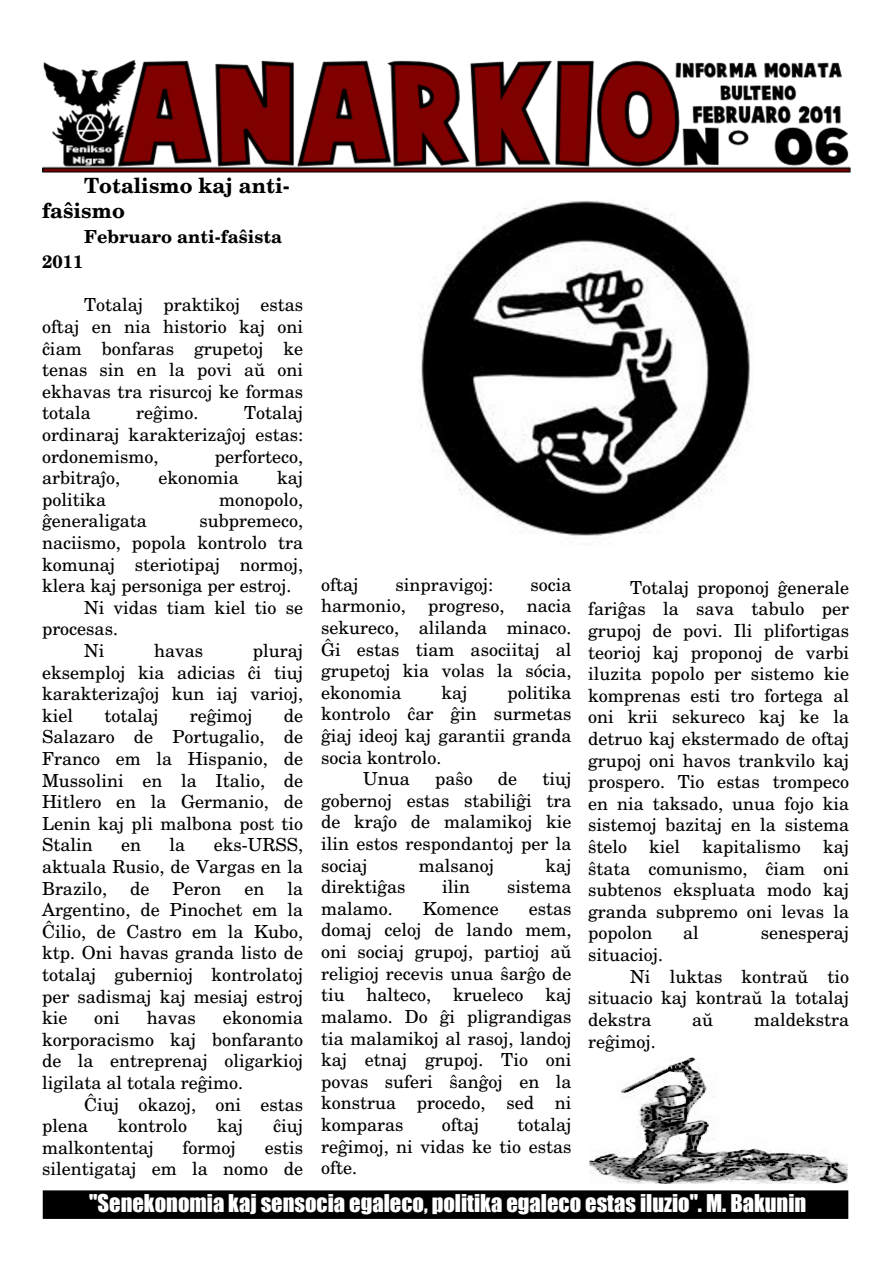
<style>
.page{position:relative;width:893px;height:1263px;background:#fff}
.page>*{position:absolute;margin:0;border:0;box-sizing:border-box;transform-origin:0 0}
.t1{font:22.5px "Impact";color:#fff}
.t2{font:700 21px/25.2px "Century Sch L";color:#000}
.t3{font:18px/21.6px "Century Sch L Roma";color:#000;text-align:justify}
.t4{font:700 18px "Century Sch L";color:#000}
</style>
<div class="page">
<div style="left:44px;top:1191px;width:804px;height:27px;background:#000"></div>
<div style="left:43px;top:1190px;width:805px;height:29px;border:2px solid #000"></div>
<img style="left:419px;top:201px;width:331px;height:335px">
<img style="left:590px;top:1058px;width:258px;height:126px">
<img style="left:42px;top:60px;width:808px;height:112px">
<p class="t2" style="left:42px;top:173px;width:249px;text-indent:42px">Totalismo kaj anti&shy;faŝismo</p>
<p class="t4" style="left:84px;top:225px;width:200px">Februaro anti-faŝista</p>
<p class="t4" style="left:42px;top:250px;width:43px">2011</p>
<p class="t3" style="left:42px;top:294px;width:262px;text-indent:42px">Totalaj praktikoj estas oftaj en nia historio kaj oni ĉiam bonfaras grupetoj ke tenas sin en la povi aŭ oni ekhavas tra risurcoj ke formas totala</p>
<p class="t3" style="left:42px;top:402px;width:262px;text-indent:202px">Totalaj ordinaraj karakterizaĵoj estas: ordonemismo,</p>
<p class="t3" style="left:136px;top:402px;width:64px">reĝimo.</p>
<p class="t3" style="left:215px;top:446px;width:90px">perforteco,</p>
<p class="t3" style="left:42px;top:467px;width:80px">arbitraĵo,</p>
<p class="t3" style="left:158px;top:467px;width:82px">ekonomia</p>
<p class="t3" style="left:277px;top:467px;width:27px">kaj</p>
<p class="t3" style="left:42px;top:489px;width:66px">politika</p>
<p class="t3" style="left:219px;top:489px;width:86px">monopolo,</p>
<p class="t3" style="left:42px;top:510px;width:106px">ĝeneraligata</p>
<p class="t3" style="left:199px;top:510px;width:105px">subpremeco,</p>
<p class="t3" style="left:42px;top:532px;width:262px">naciismo, popola kontrolo tra</p>
<p class="t3" style="left:42px;top:554px;width:262px">komunaj steriotipaj normoj,</p>
<p class="t3" style="left:42px;top:575px;width:251px">klera kaj personiga per estroj.</p>
<p class="t3" style="left:84px;top:597px;width:220px">Ni vidas tiam kiel tio se</p>
<p class="t3" style="left:42px;top:618px;width:77px">procesas.</p>
<p class="t3" style="left:84px;top:640px;width:22px">Ni</p>
<p class="t3" style="left:154px;top:640px;width:51px">havas</p>
<p class="t3" style="left:42px;top:640px;width:262px;text-indent:211px">pluraj eksemploj kia adicias ĉi tiuj karakterizaĵoj kun iaj varioj, kiel</p>
<p class="t3" style="left:42px;top:705px;width:262px;text-indent:242px">de Salazaro de Portugalio, de Franco em la Hispanio, de Mussolini en la Italio, de Hitlero en la Germanio, de Lenin kaj pli malbona post tio Stalin</p>
<p class="t3" style="left:104px;top:705px;width:55px">totalaj</p>
<p class="t3" style="left:190px;top:705px;width:64px">reĝimoj</p>
<p class="t3" style="left:42px;top:834px;width:262px;text-indent:172px">eks-URSS, aktuala Rusio, de Vargas en la Brazilo,</p>
<p class="t3" style="left:121px;top:834px;width:21px">en</p>
<p class="t3" style="left:170px;top:834px;width:17px">la</p>
<p class="t3" style="left:42px;top:878px;width:262px;text-indent:245px">la Argentino, de Pinochet em la Ĉilio, de Castro em la Kubo, ktp. Oni havas granda listo de totalaj gubernioj kontrolatoj per sadismaj kaj mesiaj estroj kie</p>
<p class="t3" style="left:130px;top:878px;width:21px">de</p>
<p class="t3" style="left:172px;top:878px;width:50px">Peron</p>
<p class="t3" style="left:244px;top:878px;width:21px">en</p>
<p class="t3" style="left:42px;top:1007px;width:262px;text-indent:181px">ekonomia korporacismo kaj bonfaranto de la entreprenaj oligarkioj ligilata al totala reĝimo.</p>
<p class="t3" style="left:42px;top:1094px;width:262px;text-indent:42px">Ĉiuj okazoj, oni estas plena</p>
<p class="t3" style="left:94px;top:1007px;width:27px">oni</p>
<p class="t3" style="left:147px;top:1007px;width:51px">havas</p>
<p class="t3" style="left:118px;top:1115px;width:71px">kontrolo</p>
<p class="t3" style="left:217px;top:1115px;width:27px">kaj</p>
<p class="t3" style="left:273px;top:1115px;width:31px">ĉiuj</p>
<p class="t3" style="left:42px;top:1137px;width:113px">malkontentaj</p>
<p class="t3" style="left:183px;top:1137px;width:55px">formoj</p>
<p class="t3" style="left:42px;top:1137px;width:262px;text-align:right">estis<br>silentigataj em la nomo de</p>
<p class="t3" style="left:321px;top:574px;width:39px">oftaj</p>
<p class="t3" style="left:396px;top:574px;width:99px">sinpravigoj:</p>
<p class="t3" style="left:321px;top:574px;width:252px;text-indent:209px">socia harmonio, progreso, nacia sekureco, alilanda minaco.<br>Ĝi estas tiam asociitaj al grupetoj kia volas la sócia, ekonomia</p>
<p class="t3" style="left:441px;top:682px;width:27px">kaj</p>
<p class="t3" style="left:507px;top:682px;width:66px">politika</p>
<p class="t3" style="left:321px;top:703px;width:252px">kontrolo ĉar ĝin surmetas</p>
<p class="t3" style="left:321px;top:725px;width:252px">ĝiaj ideoj kaj garantii granda</p>
<p class="t3" style="left:321px;top:747px;width:122px">socia kontrolo.</p>
<p class="t3" style="left:363px;top:768px;width:48px">Unua</p>
<p class="t3" style="left:435px;top:768px;width:39px">paŝo</p>
<p class="t3" style="left:498px;top:768px;width:21px">de</p>
<p class="t3" style="left:321px;top:768px;width:252px;text-indent:222px">tiuj gobernoj estas stabiliĝi tra de kraĵo de malamikoj kie ilin estos respondantoj per la sociaj</p>
<p class="t3" style="left:419px;top:855px;width:77px">malsanoj</p>
<p class="t3" style="left:545px;top:855px;width:27px">kaj</p>
<p class="t3" style="left:321px;top:876px;width:86px">direktiĝas</p>
<p class="t3" style="left:442px;top:876px;width:29px">ilin</p>
<p class="t3" style="left:507px;top:876px;width:66px">sistema</p>
<p class="t3" style="left:321px;top:898px;width:73px">malamo.</p>
<p class="t3" style="left:423px;top:898px;width:77px">Komence</p>
<p class="t3" style="left:321px;top:898px;width:252px;text-indent:208px">estas domaj celoj de lando mem, oni sociaj grupoj, partioj aŭ religioj recevis unua ŝarĝo de tiu halteco, krueleco kaj malamo. Do ĝi pligrandigas tia malamikoj al rasoj, landoj kaj etnaj grupoj. Tio oni povas suferi ŝanĝoj en la konstrua procedo, sed ni komparas</p>
<p class="t3" style="left:321px;top:1114px;width:252px;text-indent:196px">totalaj reĝimoj, ni vidas ke tio estas ofte.</p>
<p class="t3" style="left:442px;top:1114px;width:39px">oftaj</p>
<p class="t3" style="left:588px;top:577px;width:262px;text-indent:42px">Totalaj proponoj ĝenerale fariĝas la sava tabulo per grupoj de povi. Ili plifortigas teorioj kaj proponoj de varbi iluzita popolo per sistemo kie komprenas esti tro fortega al oni krii sekureco kaj ke la detruo kaj ekstermado de oftaj grupoj oni havos trankvilo kaj prospero. Tio estas trompeco en nia taksado, unua fojo kia sistemoj bazitaj en la sistema ŝtelo kiel kapitalismo kaj ŝtata comunismo, ĉiam oni subtenos ekspluata modo kaj granda subpremo oni levas la popolon</p>
<p class="t3" style="left:683px;top:922px;width:17px">al</p>
<p class="t3" style="left:761px;top:922px;width:90px">senesperaj</p>
<p class="t3" style="left:588px;top:944px;width:77px">situacioj.</p>
<p class="t3" style="left:630px;top:966px;width:220px">Ni luktas kontraŭ tio</p>
<p class="t3" style="left:588px;top:987px;width:262px">situacio kaj kontraŭ la totalaj</p>
<p class="t3" style="left:588px;top:1009px;width:65px">dekstra</p>
<p class="t3" style="left:692px;top:1009px;width:22px">aŭ</p>
<p class="t3" style="left:754px;top:1009px;width:97px">maldekstra</p>
<p class="t3" style="left:588px;top:1030px;width:69px">reĝimoj.</p>
<p class="t1" style="left:89px;top:1189px;width:719px">"Senekonomia kaj sensocia egaleco, politika egaleco estas iluzio". M. Bakunin</p>
</div>
